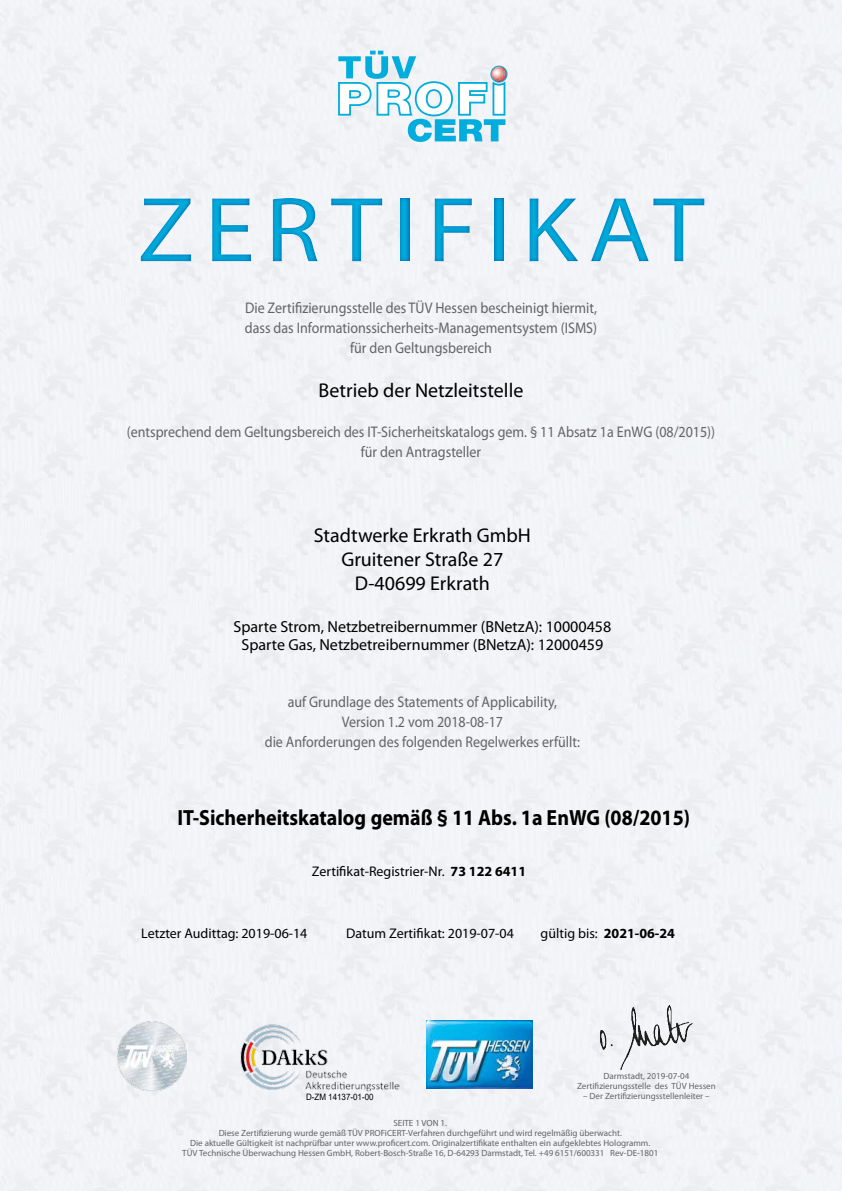
<style>
.page{position:relative;width:842px;height:1191px;background:#f2f3f7}
.page>*{position:absolute;margin:0;border:0;box-sizing:border-box;transform-origin:0 0}
.t1{font:93px "Myriad Pro";letter-spacing:.1em;color:#00addc;scale:1.1 1}
.t2{font:700 22px "Myriad Pro";color:#000;scale:.91 1}
.t3{font:20px/24px "Myriad Pro";color:#000;text-align:center}
.t4{font:16px/18px "Myriad Pro";color:#000;text-align:center}
.t5{font:15.4px/20px "Myriad Pro";color:#636466;text-align:center;scale:.91 1}
.t6{font:14px "Myriad Pro";color:#000}
.t7{font:9px/10px "Myriad Pro";color:#636466;text-align:center}
.t8{font:8.8px "Arial";color:#000;scale:.91 1}
.s1{font-weight:700}
</style>
<div class="page">
<svg style="left:338px;top:51px;width:169px;height:91px"></svg>
<img style="left:241px;top:1024px;width:158px;height:67px">
<img style="left:427px;top:1020px;width:106px;height:69px">
<img style="left:600px;top:1005px;width:92px;height:64px">
<div style="left:0;top:172px;width:842px;height:114px;background:#006bb6;opacity:.75"></div>
<img style="left:117px;top:1021px;width:70px;height:69px">
<h1 class="t1" style="left:138px;top:173px;width:517px">ZERTIFIKAT</h1>
<h3 class="t5" style="left:245px;top:298px;width:389px">Die Zertifizierungsstelle des TÜV Hessen bescheinigt hiermit, dass das Informationssicherheits-Managementsystem (ISMS) für den Geltungsbereich</h3>
<h3 class="t3" style="left:319px;top:378px;width:206px">Betrieb der Netzleitstelle</h3>
<h3 class="t5" style="left:127px;top:422px;width:648px">(entsprechend dem Geltungsbereich des IT-Sicherheitskatalogs gem. § 11 Absatz 1a EnWG (08/2015)) für den Antragsteller</h3>
<h3 class="t3" style="left:314px;top:523px;width:219px">Stadtwerke Erkrath GmbH<br>Gruitener Straße 27<br>D-40699 Erkrath</h3>
<h3 class="t4" style="left:233px;top:618px;width:379px">Sparte Strom, Netzbetreibernummer (BNetzA): 10000458<br>Sparte Gas, Netzbetreibernummer (BNetzA): 12000459</h3>
<h3 class="t5" style="left:265px;top:691px;width:348px">auf Grundlage des Statements of Applicability,<br>Version 1.2 vom 2018-08-17<br>die Anforderungen des folgenden Regelwerkes erfüllt:</h3>
<h2 class="t2" style="left:177px;top:803px;width:565px">IT-Sicherheitskatalog gemäß § 11 Abs. 1a EnWG (08/2015)</h2>
<h3 class="t6" style="left:312px;top:862px;width:216px">Zertifikat-Registrier-Nr. <span class="s1">73 122 6411</span></h3>
<h3 class="t6" style="left:141px;top:924px;width:168px">Letzter Audittag: 2019-06-14</h3>
<h3 class="t6" style="left:346px;top:924px;width:169px">Datum Zertifikat: 2019-07-04</h3>
<h3 class="t6" style="left:541px;top:924px;width:136px">gültig bis: <span class="s1">2021-06-24</span></h3>
<p class="t8" style="left:306px;top:1090px;width:76px">D-ZM 14137-01-00</p>
<p class="t7" style="left:577px;top:1071px;width:140px">Darmstadt, 2019-07-04<br>Zertifizierungsstelle des TÜV Hessen</p>
<p class="t7" style="left:583px;top:1091px;width:128px">– Der Zertifizierungsstellenleiter –</p>
<p class="t7" style="left:182px;top:1118px;width:478px">SEITE 1 VON 1.<br>Diese Zertifizierung wurde gemäß TÜV PROFiCERT-Verfahren durchgeführt und wird regelmäßig überwacht.<br>Die aktuelle Gültigkeit ist nachprüfbar unter www.proficert.com. Originalzertifikate enthalten ein aufgeklebtes Hologramm.<br>TÜV Technische Überwachung Hessen GmbH, Robert-Bosch-Straße 16, D-64293 Darmstadt, Tel. +49 6151/600331 Rev-DE-1801</p>
</div>
